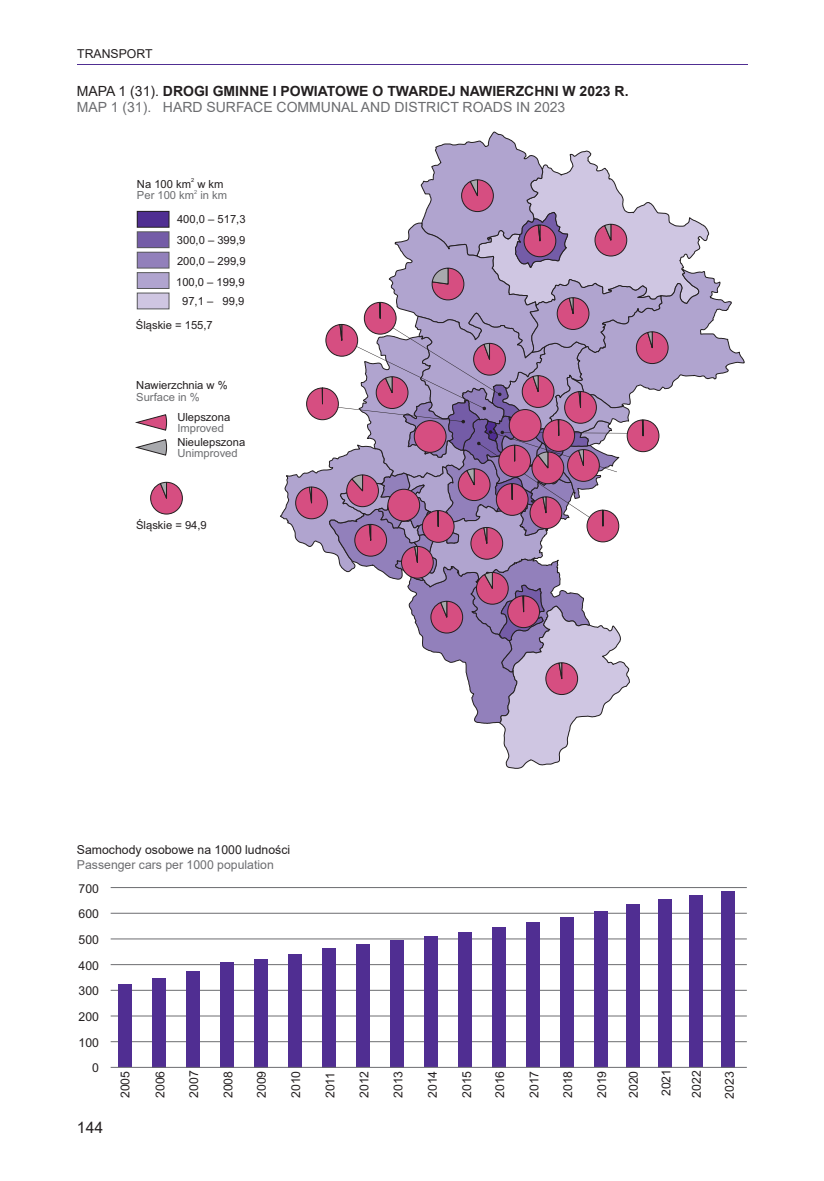
<style>
.page{position:relative;width:824px;height:1181px;background:#fff}
.page>*{position:absolute;margin:0;border:0;box-sizing:border-box;transform-origin:0 0}
.t1{font:15.75px "Arial";color:#231f20}
.Tytuł_wykresu_mapy_pl_00_00{font:700 14px "Arial";color:#231f20}
.Tytuł_wykresu_mapy_pl_00_00-2{font:14px "Arial";color:#6c6d70}
.Tytuł_wykresu_mapy_pl_00_00-3{font:12.25px "Arial";color:#231f20}
.Tytuł_wykresu_mapy_ang_00_00{font:12.25px "Arial";color:#6c6d70}
.t2{font:11.2px/11.2px "Arial";color:#231f20}
.t3{font:11.2px/11.2px "Arial";color:#6c6d70}
.t4{font:5.6px "Arial";color:#231f20}
.t5{font:5.6px "Arial";color:#6c6d70}
.s1{font-weight:400}
.s2{color:#231f20}
.s3{color:#6c6d70}
</style>
<div class="page">
<hr style="left:77px;top:64px;width:670px;height:1px;background:#502e92">
<hr style="left:111px;top:887px;width:635px;height:1px;background:#6c6d70">
<hr style="left:111px;top:913px;width:635px;height:1px;background:#6c6d70">
<hr style="left:111px;top:938px;width:635px;height:1px;background:#6c6d70">
<hr style="left:111px;top:964px;width:635px;height:1px;background:#6c6d70">
<hr style="left:111px;top:990px;width:635px;height:1px;background:#6c6d70">
<hr style="left:111px;top:1015px;width:635px;height:1px;background:#6c6d70">
<hr style="left:111px;top:1041px;width:635px;height:1px;background:#6c6d70">
<div style="left:594px;top:911px;width:13px;height:156px;background:#502e92"></div>
<div style="left:560px;top:917px;width:13px;height:150px;background:#502e92"></div>
<div style="left:526px;top:922px;width:13px;height:145px;background:#502e92"></div>
<div style="left:492px;top:927px;width:13px;height:140px;background:#502e92"></div>
<div style="left:458px;top:932px;width:13px;height:135px;background:#502e92"></div>
<div style="left:424px;top:936px;width:13px;height:131px;background:#502e92"></div>
<div style="left:390px;top:940px;width:13px;height:127px;background:#502e92"></div>
<div style="left:356px;top:944px;width:14px;height:123px;background:#502e92"></div>
<div style="left:322px;top:948px;width:14px;height:119px;background:#502e92"></div>
<div style="left:288px;top:954px;width:14px;height:113px;background:#502e92"></div>
<div style="left:254px;top:959px;width:14px;height:108px;background:#502e92"></div>
<div style="left:220px;top:962px;width:14px;height:105px;background:#502e92"></div>
<div style="left:186px;top:971px;width:14px;height:96px;background:#502e92"></div>
<div style="left:152px;top:978px;width:14px;height:89px;background:#502e92"></div>
<div style="left:118px;top:984px;width:14px;height:83px;background:#502e92"></div>
<div style="left:625px;top:904px;width:14px;height:163px;background:#502e92"></div>
<div style="left:657px;top:899px;width:14px;height:168px;background:#502e92"></div>
<div style="left:689px;top:895px;width:14px;height:172px;background:#502e92"></div>
<div style="left:721px;top:891px;width:14px;height:176px;background:#502e92"></div>
<hr style="left:111px;top:1067px;width:635px;height:1px;background:#6c6d70">
<div style="left:137px;top:293px;width:32px;height:16px;background:#cfc6e2"></div>
<div style="left:137px;top:293px;width:32px;height:16px;border:1px solid #57585a"></div>
<div style="left:137px;top:273px;width:32px;height:15px;background:#b0a4cf"></div>
<div style="left:137px;top:272px;width:32px;height:17px;border:1px solid #57585a"></div>
<div style="left:137px;top:252px;width:32px;height:16px;background:#9280bb"></div>
<div style="left:137px;top:252px;width:32px;height:16px;border:1px solid #57585a"></div>
<div style="left:137px;top:232px;width:32px;height:16px;background:#745ca7"></div>
<div style="left:137px;top:231px;width:32px;height:17px;border:1px solid #57585a"></div>
<div style="left:137px;top:211px;width:32px;height:16px;background:#502e92"></div>
<div style="left:137px;top:211px;width:32px;height:16px;border:1px solid #231f20"></div>
<svg style="left:136px;top:414px;width:31px;height:17px"></svg>
<svg style="left:136px;top:439px;width:31px;height:17px"></svg>
<svg style="left:150px;top:482px;width:33px;height:32px"></svg>
<svg style="left:280px;top:131px;width:464px;height:638px"></svg>
<p class="Tytuł_wykresu_mapy_pl_00_00-3" style="left:77px;top:45px;width:77px">TRANSPORT</p>
<p class="Tytuł_wykresu_mapy_pl_00_00" style="left:77px;top:81px;width:553px"><span class="s1">MAPA 1 (31).</span> DROGI GMINNE I POWIATOWE O TWARDEJ NAWIERZCHNI W 2023 R.</p>
<p class="Tytuł_wykresu_mapy_pl_00_00-2" style="left:77px;top:97px;width:490px">MAP 1 (31). HARD SURFACE COMMUNAL AND DISTRICT ROADS IN 2023</p>
<p class="t4" style="left:191px;top:177px;width:5px">2</p>
<p class="t3" style="left:137px;top:178px;width:92px"><span class="s2">Na 100 km w km<br></span>Per 100 km in km</p>
<p class="t5" style="left:194px;top:188px;width:5px">2</p>
<p class="t2" style="left:177px;top:214px;width:70px">400,0 – 517,3</p>
<p class="t2" style="left:177px;top:234px;width:70px">300,0 – 399,9</p>
<p class="t2" style="left:177px;top:255px;width:70px">200,0 – 299,9</p>
<p class="t2" style="left:176px;top:276px;width:70px">100,0 – 199,9</p>
<p class="t2" style="left:182px;top:295px;width:64px">97,1 – 99,9</p>
<p class="t2" style="left:136px;top:319px;width:78px">Śląskie = 155,7</p>
<p class="t2" style="left:136px;top:380px;width:93px">Nawierzchnia w %<br><span class="s3">Surface in %</span></p>
<p class="t2" style="left:177px;top:411px;width:54px">Ulepszona<br><span class="s3">Improved</span></p>
<p class="t2" style="left:177px;top:436px;width:69px">Nieulepszona<br><span class="s3">Unimproved</span></p>
<p class="t2" style="left:136px;top:519px;width:72px">Śląskie = 94,9</p>
<p class="Tytuł_wykresu_mapy_pl_00_00-3" style="left:77px;top:841px;width:215px">Samochody osobowe na 1000 ludności</p>
<p class="Tytuł_wykresu_mapy_ang_00_00" style="left:77px;top:856px;width:198px">Passenger cars per 1000 population</p>
<p class="Tytuł_wykresu_mapy_pl_00_00-3" style="left:78px;top:880px;width:22px">700</p>
<p class="Tytuł_wykresu_mapy_pl_00_00-3" style="left:78px;top:905px;width:22px">600</p>
<p class="Tytuł_wykresu_mapy_pl_00_00-3" style="left:78px;top:931px;width:22px">500</p>
<p class="Tytuł_wykresu_mapy_pl_00_00-3" style="left:78px;top:957px;width:22px">400</p>
<p class="Tytuł_wykresu_mapy_pl_00_00-3" style="left:78px;top:982px;width:22px">300</p>
<p class="Tytuł_wykresu_mapy_pl_00_00-3" style="left:78px;top:1008px;width:22px">200</p>
<p class="Tytuł_wykresu_mapy_pl_00_00-3" style="left:78px;top:1033px;width:22px">100</p>
<p class="Tytuł_wykresu_mapy_pl_00_00-3" style="left:92px;top:1059px;width:8px">0</p>
<h1 class="t1" style="left:77px;top:1117px;width:28px">144</h1>
<p class="Tytuł_wykresu_mapy_pl_00_00-3" style="left:117px;top:1098px;width:29px;rotate:-90deg">2005</p>
<p class="Tytuł_wykresu_mapy_pl_00_00-3" style="left:152px;top:1098px;width:29px;rotate:-90deg">2006</p>
<p class="Tytuł_wykresu_mapy_pl_00_00-3" style="left:185px;top:1098px;width:29px;rotate:-90deg">2007</p>
<p class="Tytuł_wykresu_mapy_pl_00_00-3" style="left:220px;top:1098px;width:29px;rotate:-90deg">2008</p>
<p class="Tytuł_wykresu_mapy_pl_00_00-3" style="left:253px;top:1098px;width:29px;rotate:-90deg">2009</p>
<p class="Tytuł_wykresu_mapy_pl_00_00-3" style="left:287px;top:1098px;width:29px;rotate:-90deg">2010</p>
<p class="Tytuł_wykresu_mapy_pl_00_00-3" style="left:322px;top:1098px;width:28px;rotate:-90deg">2011</p>
<p class="Tytuł_wykresu_mapy_pl_00_00-3" style="left:355px;top:1098px;width:29px;rotate:-90deg">2012</p>
<p class="Tytuł_wykresu_mapy_pl_00_00-3" style="left:390px;top:1098px;width:29px;rotate:-90deg">2013</p>
<p class="Tytuł_wykresu_mapy_pl_00_00-3" style="left:424px;top:1098px;width:29px;rotate:-90deg">2014</p>
<p class="Tytuł_wykresu_mapy_pl_00_00-3" style="left:458px;top:1098px;width:29px;rotate:-90deg">2015</p>
<p class="Tytuł_wykresu_mapy_pl_00_00-3" style="left:491px;top:1098px;width:29px;rotate:-90deg">2016</p>
<p class="Tytuł_wykresu_mapy_pl_00_00-3" style="left:525px;top:1098px;width:29px;rotate:-90deg">2017</p>
<p class="Tytuł_wykresu_mapy_pl_00_00-3" style="left:559px;top:1098px;width:29px;rotate:-90deg">2018</p>
<p class="Tytuł_wykresu_mapy_pl_00_00-3" style="left:593px;top:1098px;width:29px;rotate:-90deg">2019</p>
<p class="Tytuł_wykresu_mapy_pl_00_00-3" style="left:625px;top:1098px;width:29px;rotate:-90deg">2020</p>
<p class="Tytuł_wykresu_mapy_pl_00_00-3" style="left:657px;top:1096px;width:29px;rotate:-90deg">2021</p>
<p class="Tytuł_wykresu_mapy_pl_00_00-3" style="left:688px;top:1098px;width:29px;rotate:-90deg">2022</p>
<p class="Tytuł_wykresu_mapy_pl_00_00-3" style="left:721px;top:1098px;width:29px;rotate:-90deg">2023</p>
</div>
